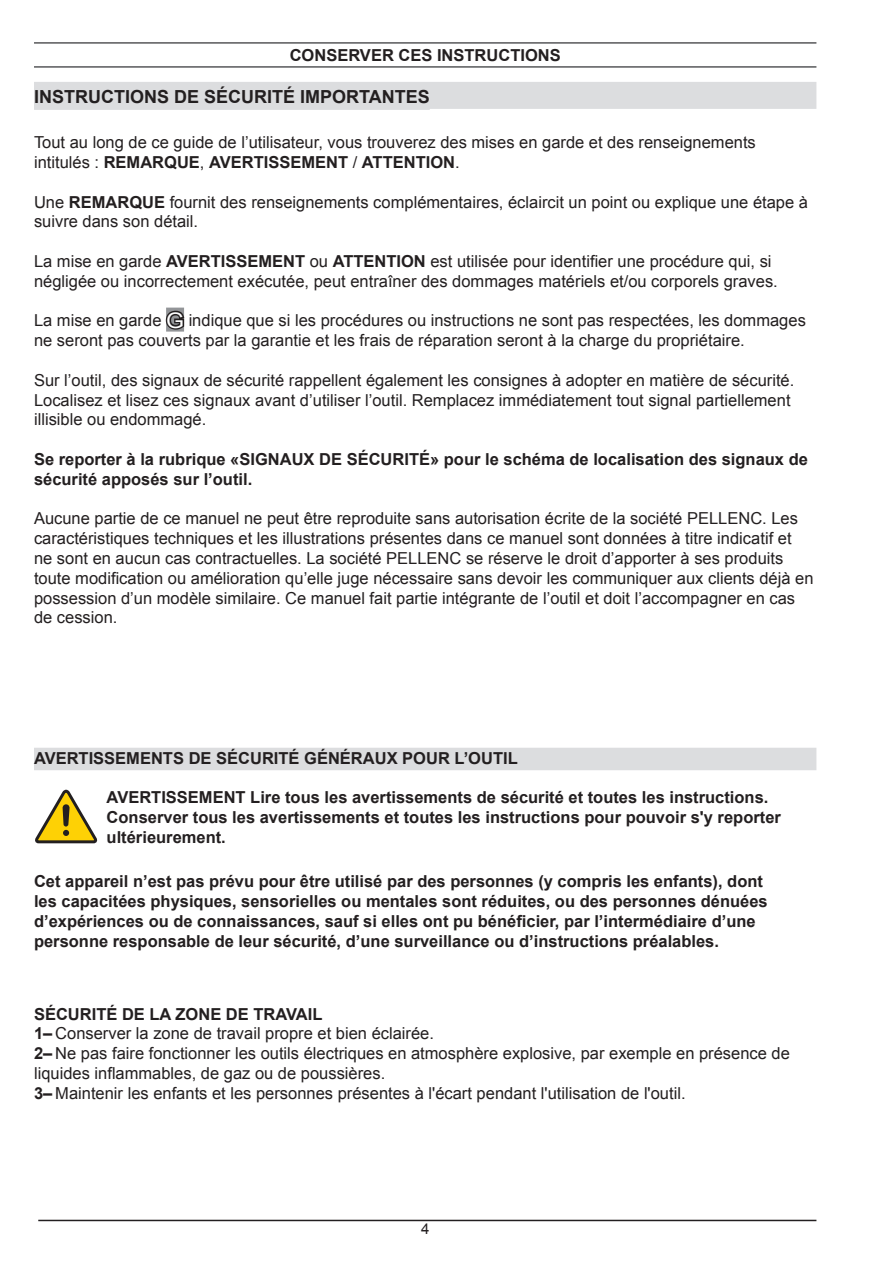
<style>
.page{position:relative;width:893px;height:1263px;background:#fff}
.page>*{position:absolute;margin:0;border:0;box-sizing:border-box;transform-origin:0 0}
.t1{font:700 18px "Arial";color:#231f20}
.t2{font:16.5px/19.8px "Arial";color:#231f20}
.t3{font:700 16.5px/19.8px "Arial";color:#231f20}
.t4{font:15px "Arial";color:#231f20}
.s1{font-weight:700}
.s2{font-size:21.45px;color:#fff}
</style>
<div class="page">
<hr style="left:38px;top:1220px;width:778px;height:1px;background:#231f20">
<svg style="left:35px;top:789px;width:62px;height:55px"></svg>
<hr style="left:34px;top:66px;width:782px;height:2px;background:#57585a">
<hr style="left:34px;top:42px;width:782px;height:2px;background:#57585a">
<div style="left:34px;top:748px;width:782px;height:22px;background:#dcdddf"></div>
<div style="left:166px;top:308px;width:18px;height:24px;background:#939598"></div>
<svg style="left:165px;top:309px;width:20px;height:23px"></svg>
<div style="left:34px;top:82px;width:782px;height:27px;background:#dcdddf"></div>
<div style="left:34px;top:90px;width:396px;height:20px;background:#dcdddf"></div>
<p class="t3" style="left:290px;top:46px;width:273px">CONSERVER CES INSTRUCTIONS</p>
<p class="t1" style="left:34px;top:85px;width:397px">INSTRUCTIONS DE SÉCURITÉ IMPORTANTES</p>
<p class="t2" style="left:34px;top:133px;width:723px">Tout au long de ce guide de l’utilisateur, vous trouverez des mises en garde et des renseignements intitulés : <span class="s1">REMARQUE</span>, <span class="s1">AVERTISSEMENT</span> / <span class="s1">ATTENTION</span>.</p>
<p class="t2" style="left:34px;top:192px;width:775px">Une <span class="s1">REMARQUE</span> fournit des renseignements complémentaires, éclaircit un point ou explique une étape à suivre dans son détail.</p>
<p class="t2" style="left:34px;top:251px;width:745px">La mise en garde <span class="s1">AVERTISSEMENT</span> ou <span class="s1">ATTENTION</span> est utilisée pour identifier une procédure qui, si négligée ou incorrectement exécutée, peut entraîner des dommages matériels et/ou corporels graves.</p>
<p class="t2" style="left:34px;top:311px;width:773px">La mise en garde <span class="s2">G</span> indique que si les procédures ou instructions ne sont pas respectées, les dommages ne seront pas couverts par la garantie et les frais de réparation seront à la charge du propriétaire.</p>
<p class="t2" style="left:34px;top:370px;width:762px">Sur l’outil, des signaux de sécurité rappellent également les consignes à adopter en matière de sécurité.<br>Localisez et lisez ces signaux avant d’utiliser l’outil. Remplacez immédiatement tout signal partiellement illisible ou endommagé.</p>
<p class="t3" style="left:34px;top:450px;width:775px">Se reporter à la rubrique «SIGNAUX DE SÉCURITÉ» pour le schéma de localisation des signaux de sécurité apposés sur l’outil.</p>
<p class="t2" style="left:34px;top:509px;width:781px">Aucune partie de ce manuel ne peut être reproduite sans autorisation écrite de la société PELLENC. Les caractéristiques techniques et les illustrations présentes dans ce manuel sont données à titre indicatif et ne sont en aucun cas contractuelles. La société PELLENC se réserve le droit d’apporter à ses produits toute modification ou amélioration qu’elle juge nécessaire sans devoir les communiquer aux clients déjà en possession d’un modèle similaire. Ce manuel fait partie intégrante de l’outil et doit l’accompagner en cas de cession.</p>
<p class="t3" style="left:34px;top:749px;width:485px">AVERTISSEMENTS DE SÉCURITÉ GÉNÉRAUX POUR L’OUTIL</p>
<p class="t3" style="left:107px;top:788px;width:676px">AVERTISSEMENT Lire tous les avertissements de sécurité et toutes les instructions.<br>Conserver tous les avertissements et toutes les instructions pour pouvoir s'y reporter ultérieurement.</p>
<p class="t3" style="left:34px;top:872px;width:735px">Cet appareil n’est pas prévu pour être utilisé par des personnes (y compris les enfants), dont les capacitées physiques, sensorielles ou mentales sont réduites, ou des personnes dénuées d’expériences ou de connaissances, sauf si elles ont pu bénéficier, par l’intermédiaire d’une personne responsable de leur sécurité, d’une surveillance ou d’instructions préalables.</p>
<p class="t2" style="left:34px;top:1004px;width:757px"><span class="s1">SÉCURITÉ DE LA ZONE DE TRAVAIL<br>1–</span> Conserver la zone de travail propre et bien éclairée.<br><span class="s1">2–</span> Ne pas faire fonctionner les outils électriques en atmosphère explosive, par exemple en présence de liquides inflammables, de gaz ou de poussières.<br><span class="s1">3–</span> Maintenir les enfants et les personnes présentes à l'écart pendant l'utilisation de l'outil.</p>
<p class="t4" style="left:421px;top:1219px;width:10px">4</p>
</div>
